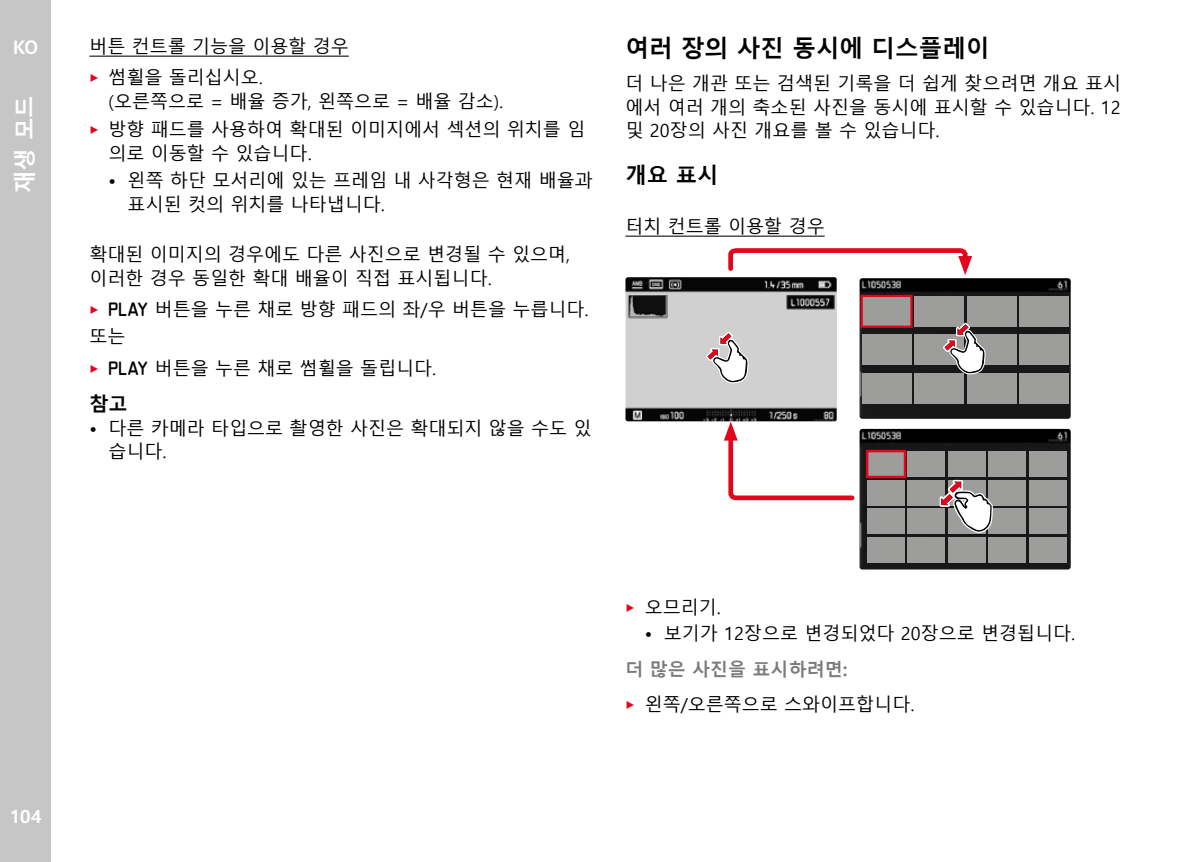
<style>
.page{position:relative;width:1200px;height:862px;background:#fff}
.page>*{position:absolute;margin:0;border:0;box-sizing:border-box;transform-origin:0 0}
.Heading____Heading_0{font:700 23.62px "Malgun Gothic";color:#000}
.t1{font:700 22.5px "Malgun Gothic";color:#fff}
.Heading____Heading_0-2{font:700 21.38px "Malgun Gothic";color:#000}
.t2{font:700 20.25px "Corporate S";color:#fff}
.Heading____Note_Head{font:700 19.12px "Malgun Gothic";color:#000}
.Text____Body_Text{font:18px/23.6px "Malgun Gothic";color:#000}
.Text____Mittels_XXX{font:18px "Malgun Gothic";color:#000}
.Text____Einzug_3_mm{font:18px "Malgun Gothic";color:#000}
.Text____Um_zu_zum_XX{font:700 18px "Malgun Gothic";color:#7c7b7b}
.t3{font:700 18px "Malgun Gothic";color:#fff}
.s1{font-family:"Corporate S";font-weight:300;color:#e3051b}
.s2{font-family:"LG1054";font-size:16.88px}
</style>
<div class="page">
<div style="left:0;top:0;width:51px;height:861px;background:#c6c6c6"></div>
<hr style="left:89px;top:56px;width:260px;height:1px;background:#000">
<hr style="left:625px;top:235px;width:199px;height:1px;background:#000">
<img style="left:625px;top:277px;width:211px;height:144px">
<svg style="left:723px;top:421px;width:132px;height:80px"></svg>
<svg style="left:728px;top:248px;width:243px;height:27px"></svg>
<svg style="left:702px;top:325px;width:48px;height:65px"></svg>
<img style="left:859px;top:428px;width:211px;height:141px">
<img style="left:859px;top:278px;width:211px;height:140px">
<div style="left:865px;top:449px;width:41px;height:29px;background:#9d9d9c;border:3px solid #e3051b"></div>
<div style="left:907px;top:451px;width:38px;height:25px;background:#9d9d9c"></div>
<div style="left:947px;top:451px;width:38px;height:25px;background:#9d9d9c"></div>
<div style="left:988px;top:451px;width:37px;height:25px;background:#9d9d9c"></div>
<div style="left:1028px;top:451px;width:38px;height:25px;background:#9d9d9c"></div>
<div style="left:866px;top:479px;width:38px;height:26px;background:#9d9d9c"></div>
<div style="left:907px;top:479px;width:38px;height:26px;background:#9d9d9c"></div>
<div style="left:988px;top:479px;width:37px;height:26px;background:#9d9d9c"></div>
<div style="left:1028px;top:479px;width:38px;height:26px;background:#9d9d9c"></div>
<div style="left:866px;top:508px;width:38px;height:26px;background:#9d9d9c"></div>
<div style="left:907px;top:508px;width:38px;height:26px;background:#9d9d9c"></div>
<div style="left:988px;top:508px;width:37px;height:26px;background:#9d9d9c"></div>
<div style="left:1028px;top:508px;width:38px;height:26px;background:#9d9d9c"></div>
<div style="left:866px;top:536px;width:38px;height:26px;background:#9d9d9c"></div>
<div style="left:907px;top:536px;width:38px;height:26px;background:#9d9d9c"></div>
<div style="left:947px;top:536px;width:38px;height:26px;background:#9d9d9c"></div>
<div style="left:988px;top:536px;width:37px;height:26px;background:#9d9d9c"></div>
<div style="left:1028px;top:536px;width:38px;height:26px;background:#9d9d9c"></div>
<svg style="left:939px;top:472px;width:56px;height:71px"></svg>
<div style="left:861px;top:372px;width:50px;height:31px;background:#9d9d9c"></div>
<div style="left:861px;top:334px;width:50px;height:30px;background:#9d9d9c"></div>
<div style="left:860px;top:294px;width:52px;height:33px;background:#9d9d9c;border:2px solid #e3051b"></div>
<div style="left:914px;top:372px;width:49px;height:31px;background:#9d9d9c"></div>
<div style="left:914px;top:334px;width:49px;height:30px;background:#9d9d9c"></div>
<div style="left:914px;top:296px;width:49px;height:30px;background:#9d9d9c"></div>
<div style="left:966px;top:372px;width:50px;height:31px;background:#9d9d9c"></div>
<div style="left:966px;top:334px;width:50px;height:30px;background:#9d9d9c"></div>
<div style="left:966px;top:296px;width:50px;height:30px;background:#9d9d9c"></div>
<div style="left:1018px;top:372px;width:50px;height:31px;background:#9d9d9c"></div>
<div style="left:1018px;top:334px;width:50px;height:30px;background:#9d9d9c"></div>
<div style="left:1018px;top:296px;width:50px;height:30px;background:#9d9d9c"></div>
<svg style="left:939px;top:313px;width:48px;height:63px"></svg>
<p class="t2" style="left:13px;top:32px;width:27px">KO</p>
<p class="t1" style="left:12px;top:193px;width:99px;rotate:-90deg">재생 모드</p>
<p class="Text____Mittels_XXX" style="left:89px;top:36px;width:261px">버튼 컨트롤 기능을 이용할 경우</p>
<p class="Text____Body_Text" style="left:89px;top:66px;width:175px"><span class="s1">▸</span> 썸휠을 돌리십시오.</p>
<p class="Text____Einzug_3_mm" style="left:108px;top:91px;width:396px">(오른쪽으로 = 배율 증가, 왼쪽으로 = 배율 감소).</p>
<p class="Text____Body_Text" style="left:108px;top:118px;width:478px;text-indent:-19px"><span class="s1">▸</span> 방향 패드를 사용하여 확대된 이미지에서 섹션의 위치를 임 의로 이동할 수 있습니다.</p>
<p class="Text____Body_Text" style="left:128px;top:169px;width:466px;text-indent:-19px">• 왼쪽 하단 모서리에 있는 프레임 내 사각형은 현재 배율과 표시된 컷의 위치를 나타냅니다.</p>
<p class="Text____Body_Text" style="left:89px;top:243px;width:482px">확대된 이미지의 경우에도 다른 사진으로 변경될 수 있으며, 이러한 경우 동일한 확대 배율이 직접 표시됩니다.</p>
<p class="Text____Body_Text" style="left:89px;top:298px;width:500px"><span class="s1">▸</span> <span class="s2">PLAY</span> 버튼을 누른 채로 방향 패드의 좌/우 버튼을 누릅니다.</p>
<p class="Text____Body_Text" style="left:89px;top:325px;width:37px">또는</p>
<p class="Text____Body_Text" style="left:89px;top:356px;width:348px"><span class="s1">▸</span> <span class="s2">PLAY</span> 버튼을 누른 채로 썸휠을 돌립니다.</p>
<p class="Heading____Note_Head" style="left:89px;top:392px;width:40px">참고</p>
<p class="Text____Body_Text" style="left:108px;top:416px;width:484px;text-indent:-19px">• 다른 카메라 타입으로 촬영한 사진은 확대되지 않을 수도 있 습니다.</p>
<p class="Heading____Heading_0" style="left:625px;top:34px;width:366px">여러 장의 사진 동시에 디스플레이</p>
<p class="Text____Body_Text" style="left:625px;top:72px;width:497px;text-align:justify">더 나은 개관 또는 검색된 기록을 더 쉽게 찾으려면 개요 표시 에서 여러 개의 축소된 사진을 동시에 표시할 수 있습니다. 12 및 20장의 사진 개요를 볼 수 있습니다.</p>
<p class="Heading____Heading_0-2" style="left:625px;top:163px;width:95px">개요 표시</p>
<p class="Text____Mittels_XXX" style="left:625px;top:216px;width:201px">터치 컨트롤 이용할 경우</p>
<p class="t3" style="left:10px;top:805px;width:33px">104</p>
<p class="Text____Body_Text" style="left:625px;top:595px;width:97px"><span class="s1">▸</span> 오므리기.</p>
<p class="Text____Body_Text" style="left:644px;top:622px;width:432px">• 보기가 12장으로 변경되었다 20장으로 변경됩니다.</p>
<p class="Text____Um_zu_zum_XX" style="left:625px;top:658px;width:223px">더 많은 사진을 표시하려면:</p>
<p class="Text____Body_Text" style="left:625px;top:692px;width:290px"><span class="s1">▸</span> 왼쪽/오른쪽으로 스와이프합니다.</p>
</div>
